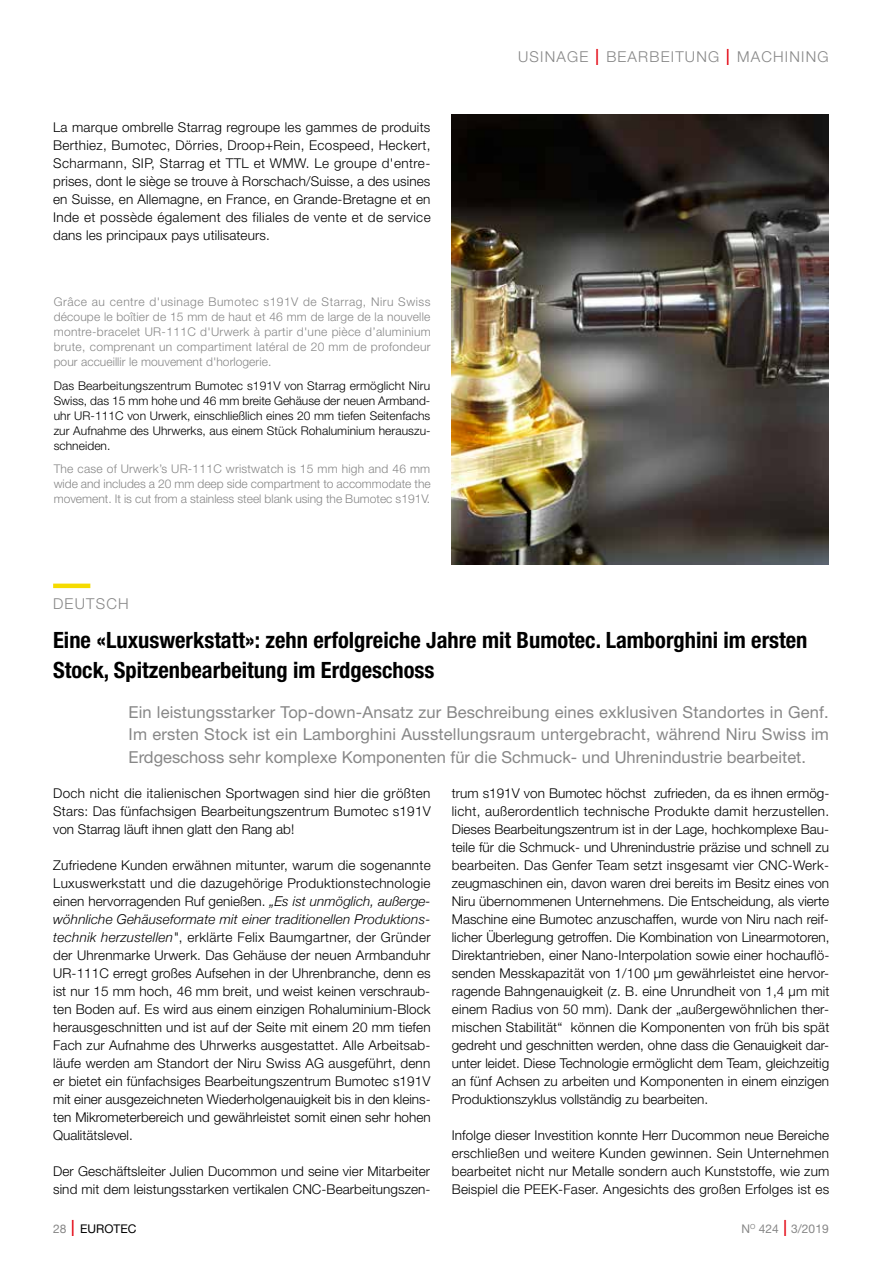
<style>
.page{position:relative;width:893px;height:1263px;background:#fff}
.page>*{position:absolute;margin:0;border:0;box-sizing:border-box;transform-origin:0 0}
.t1{font:700 condensed 22.5px/30px "Helvetica Neue";color:#000}
.t2{font:16.5px/22.5px "Helvetica Neue";color:#878787;text-align:justify}
.t3{font:300 15px "Helvetica Neue";letter-spacing:.08em;color:#878787}
.t4{font:300 13.5px/18px "Helvetica Neue";letter-spacing:.005em;color:#000;text-align:justify}
.t5{font:300 12px/15px "Helvetica Neue";letter-spacing:.005em;color:#878787;text-align:justify}
.t6{font:300 12px/15px "Helvetica Neue";letter-spacing:.005em;color:#000;text-align:justify}
.t7{font:12px "Helvetica Neue";color:#878787}
.t8{font:12px "Helvetica Neue";color:#000}
.s1{font-stretch:condensed;font-size:22.5px;color:#e30613}
.s2{font-style:italic}
.s3{color:#878787}
.s4{font-weight:300;font-stretch:condensed;font-size:22.5px;color:#e30613}
</style>
<div class="page">
<hr style="left:53px;top:584px;width:37px;height:4px;background:#f5db00">
<img style="left:452px;top:114px;width:377px;height:450px">
<p class="t4" style="left:53px;top:118px;width:379px">La marque ombrelle Starrag regroupe les gammes de produits Berthiez, Bumotec, Dörries, Droop+Rein, Ecospeed, Heckert, Scharmann, SIP, Starrag et TTL et WMW. Le groupe d'entre&shy;prises, dont le siège se trouve à Rorschach/Suisse, a des usines en Suisse, en Allemagne, en France, en Grande-Bretagne et en Inde et possède également des filiales de vente et de service dans les principaux pays utilisateurs.</p>
<p class="t5" style="left:54px;top:294px;width:379px">Grâce au centre d'usinage Bumotec s191V de Starrag, Niru Swiss découpe le boîtier de 15 mm de haut et 46 mm de large de la nouvelle montre-bracelet UR-111C d'Urwerk à partir d'une pièce d’aluminium brute, comprenant un compartiment latéral de 20 mm de profondeur pour accueillir le mouvement d'horlogerie.</p>
<p class="t6" style="left:54px;top:378px;width:378px">Das Bearbeitungszentrum Bumotec s191V von Starrag ermöglicht Niru Swiss, das 15 mm hohe und 46 mm breite Gehäuse der neuen Armband&shy;uhr UR-111C von Urwerk, einschließlich eines 20 mm tiefen Seitenfachs zur Aufnahme des Uhrwerks, aus einem Stück Rohaluminium herauszu&shy;schneiden.</p>
<p class="t5" style="left:54px;top:461px;width:379px">The case of Urwerk’s UR-111C wristwatch is 15 mm high and 46 mm wide and includes a 20 mm deep side compartment to accommodate the movement. It is cut from a stainless steel blank using the Bumotec s191V.</p>
<p class="t3" style="left:518px;top:47px;width:312px">USINAGE <span class="s1">I</span> BEARBEITUNG <span class="s1">I</span> MACHINING</p>
<p class="t3" style="left:53px;top:595px;width:77px">DEUTSCH</p>
<h1 class="t1" style="left:53px;top:624px;width:756px">Eine «Luxuswerkstatt»: zehn erfolgreiche Jahre mit Bumotec. Lamborghini im ersten<br>Stock, Spitzenbearbeitung im Erdgeschoss</h1>
<p class="t2" style="left:129px;top:700px;width:702px">Ein leistungsstarker Top-down-Ansatz zur Beschreibung eines exklusiven Standortes in Genf.<br>Im ersten Stock ist ein Lamborghini Ausstellungsraum untergebracht, während Niru Swiss im Erdgeschoss sehr komplexe Komponenten für die Schmuck- und Uhrenindustrie bearbeitet.</p>
<p class="t4" style="left:53px;top:784px;width:379px">Doch nicht die italienischen Sportwagen sind hier die größten Stars: Das fünfachsigen Bearbeitungszentrum Bumotec s191V von Starrag läuft ihnen glatt den Rang ab!</p>
<p class="t4" style="left:53px;top:856px;width:379px">Zufriedene Kunden erwähnen mitunter, warum die sogenannte Luxuswerkstatt und die dazugehörige Produktionstechnologie einen hervorragenden Ruf genießen. <span class="s2">„Es ist unmöglich, außerge&shy;wöhnliche Gehäuseformate mit einer traditionellen Produktions&shy;technik herzustellen"</span>, erklärte Felix Baumgartner, der Gründer der Uhrenmarke Urwerk. Das Gehäuse der neuen Armbanduhr UR-111C erregt großes Aufsehen in der Uhrenbranche, denn es ist nur 15 mm hoch, 46 mm breit, und weist keinen verschraub&shy;ten Boden auf. Es wird aus einem einzigen Rohaluminium-Block herausgeschnitten und ist auf der Seite mit einem 20 mm tiefen Fach zur Aufnahme des Uhrwerks ausgestattet. Alle Arbeitsab&shy;läufe werden am Standort der Niru Swiss AG ausgeführt, denn er bietet ein fünfachsiges Bearbeitungszentrum Bumotec s191V mit einer ausgezeichneten Wiederholgenauigkeit bis in den kleins&shy;ten Mikrometerbereich und gewährleistet somit einen sehr hohen Qualitätslevel.</p>
<p class="t4" style="left:53px;top:1162px;width:379px">Der Geschäftsleiter Julien Ducommon und seine vier Mitarbeiter sind mit dem leistungsstarken vertikalen CNC-Bearbeitungszen-</p>
<p class="t4" style="left:452px;top:784px;width:379px">trum s191V von Bumotec höchst zufrieden, da es ihnen ermög&shy;licht, außerordentlich technische Produkte damit herzustellen.<br>Dieses Bearbeitungszentrum ist in der Lage, hochkomplexe Bau&shy;teile für die Schmuck- und Uhrenindustrie präzise und schnell zu bearbeiten. Das Genfer Team setzt insgesamt vier CNC-Werk&shy;zeugmaschinen ein, davon waren drei bereits im Besitz eines von Niru übernommenen Unternehmens. Die Entscheidung, als vierte Maschine eine Bumotec anzuschaffen, wurde von Niru nach reif&shy;licher Überlegung getroffen. Die Kombination von Linearmotoren, Direktantrieben, einer Nano-Interpolation sowie einer hochauflö&shy;senden Messkapazität von 1/100 µm gewährleistet eine hervor&shy;ragende Bahngenauigkeit (z. B. eine Unrundheit von 1,4 μm mit einem Radius von 50 mm). Dank der „außergewöhnlichen ther&shy;mischen Stabilität“ können die Komponenten von früh bis spät gedreht und geschnitten werden, ohne dass die Genauigkeit dar&shy;unter leidet. Diese Technologie ermöglicht dem Team, gleichzeitig an fünf Achsen zu arbeiten und Komponenten in einem einzigen Produktionszyklus vollständig zu bearbeiten.</p>
<p class="t4" style="left:452px;top:1126px;width:379px">Infolge dieser Investition konnte Herr Ducommon neue Bereiche erschließen und weitere Kunden gewinnen. Sein Unternehmen bearbeitet nicht nur Metalle sondern auch Kunststoffe, wie zum Beispiel die PEEK-Faser. Angesichts des großen Erfolges ist es</p>
<p class="t8" style="left:53px;top:1221px;width:85px"><span class="s3">28</span> <span class="s4">I</span> EUROTEC</p>
<p class="t7" style="left:741px;top:1221px;width:89px">N<sup>O</sup> 424 <span class="s4">I</span> 3/2019</p>
</div>
